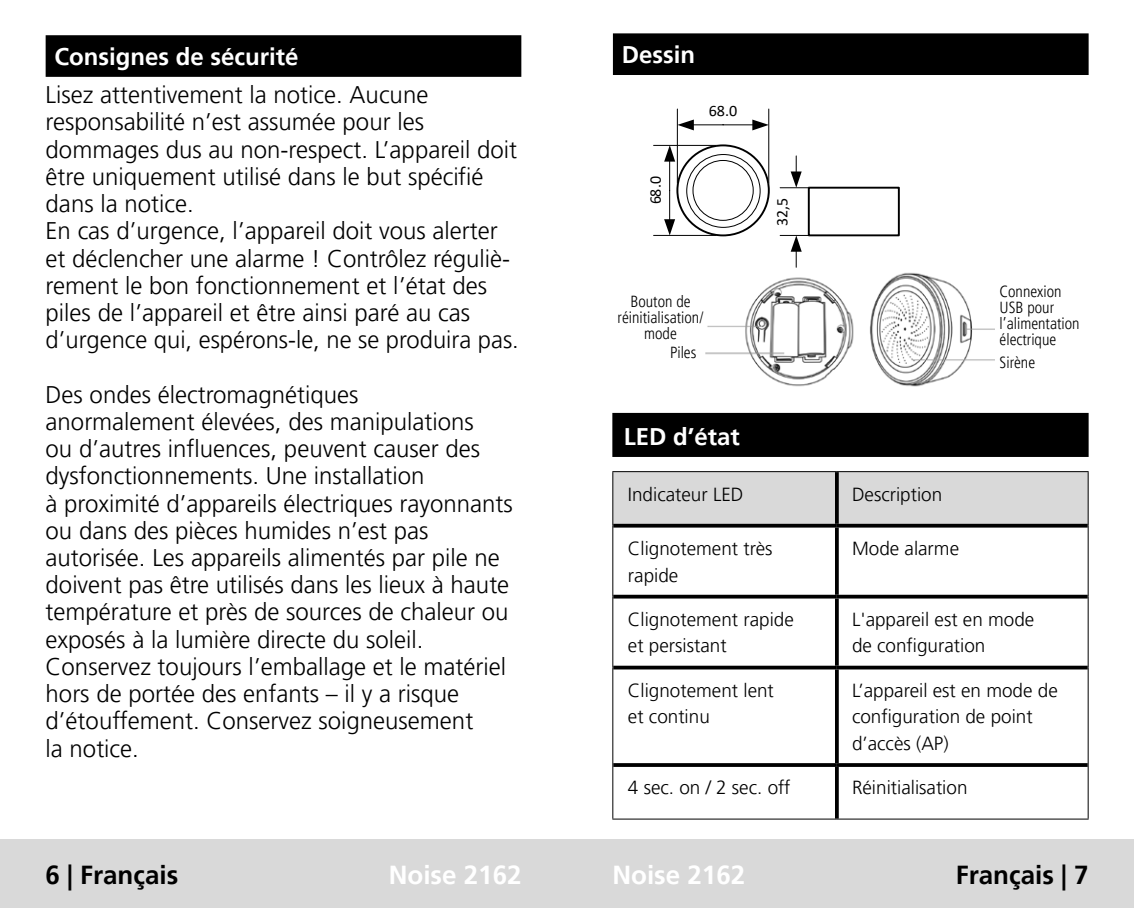
<style>
.page{position:relative;width:1134px;height:908px;background:#fff}
.page>*{position:absolute;margin:0;border:0;box-sizing:border-box;transform-origin:0 0}
.t1{font:700 26px "Frutiger LT Pro";color:#000}
.t2{font:700 26px "Frutiger LT Pro";color:#fff}
.t3{font:300 24px/27.2px "Frutiger LT Pro";color:#000}
.t4{font:700 24px "Frutiger LT Pro";color:#fff}
.t5{font:300 18.8px/26.4px "Frutiger LT Pro";color:#000}
.t6{font:300 condensed 16px/16px "Frutiger LT Pro";color:#000;text-align:center}
.t7{font:16px "Calibri";color:#000}
.t8{font:12.4px/14.8px "Calibri";color:#000;text-align:center}
</style>
<div class="page">
<div style="left:0;top:839px;width:567px;height:68px;background:#d9d9d9"></div>
<div style="left:567px;top:839px;width:567px;height:68px;background:#d9d9d9"></div>
<div style="left:46px;top:35px;width:475px;height:42px;background:#000"></div>
<div style="left:612px;top:412px;width:477px;height:44px;background:#000"></div>
<div style="left:613px;top:472px;width:474px;height:51px;background:#d9d9d9"></div>
<hr style="left:612px;top:470px;width:225px;height:2px;background:#000">
<hr style="left:612px;top:472px;width:1px;height:53px;background:#000">
<hr style="left:837px;top:470px;width:252px;height:2px;background:#000">
<hr style="left:1087px;top:472px;width:2px;height:53px;background:#000">
<hr style="left:612px;top:525px;width:1px;height:71px;background:#000">
<hr style="left:1087px;top:525px;width:2px;height:71px;background:#000">
<hr style="left:612px;top:596px;width:1px;height:71px;background:#000">
<hr style="left:1087px;top:596px;width:2px;height:71px;background:#000">
<hr style="left:612px;top:667px;width:1px;height:97px;background:#000">
<hr style="left:1087px;top:667px;width:2px;height:97px;background:#000">
<hr style="left:612px;top:764px;width:1px;height:54px;background:#000">
<hr style="left:1087px;top:764px;width:2px;height:54px;background:#000">
<hr style="left:612px;top:818px;width:225px;height:1px;background:#000">
<hr style="left:837px;top:818px;width:252px;height:1px;background:#000">
<svg style="left:835px;top:472px;width:4px;height:51px"></svg>
<svg style="left:613px;top:523px;width:224px;height:4px"></svg>
<svg style="left:837px;top:523px;width:251px;height:4px"></svg>
<svg style="left:835px;top:527px;width:4px;height:67px"></svg>
<svg style="left:613px;top:594px;width:224px;height:4px"></svg>
<svg style="left:837px;top:594px;width:251px;height:4px"></svg>
<svg style="left:835px;top:598px;width:4px;height:67px"></svg>
<svg style="left:613px;top:665px;width:224px;height:4px"></svg>
<svg style="left:837px;top:665px;width:251px;height:4px"></svg>
<svg style="left:835px;top:669px;width:4px;height:93px"></svg>
<svg style="left:613px;top:762px;width:224px;height:4px"></svg>
<svg style="left:837px;top:762px;width:251px;height:4px"></svg>
<svg style="left:835px;top:766px;width:4px;height:52px"></svg>
<div style="left:613px;top:33px;width:476px;height:42px;background:#000"></div>
<svg style="left:718px;top:235px;width:15px;height:2px"></svg>
<img style="left:870px;top:272px;width:125px;height:115px">
<img style="left:705px;top:267px;width:149px;height:120px">
<div style="left:808px;top:187px;width:92px;height:49px;border:2px solid #000"></div>
<svg style="left:677px;top:145px;width:92px;height:90px"></svg>
<div style="left:676px;top:144px;width:94px;height:92px;border:2px solid #000;border-radius:50%"></div>
<svg style="left:687px;top:154px;width:73px;height:73px"></svg>
<div style="left:686px;top:154px;width:74px;height:73px;border:1px solid #000;border-radius:50%"></div>
<div style="left:693px;top:160px;width:60px;height:60px;background:#fff;border-radius:50%"></div>
<div style="left:693px;top:160px;width:60px;height:60px;border:1px solid #000;border-radius:50%"></div>
<hr style="left:654px;top:235px;width:62px;height:1px;background:#000">
<hr style="left:654px;top:145px;width:62px;height:1px;background:#000">
<hr style="left:669px;top:190px;width:1px;height:30px;background:#000">
<hr style="left:669px;top:160px;width:1px;height:30px;background:#000">
<svg style="left:664px;top:219px;width:11px;height:16px"></svg>
<svg style="left:664px;top:145px;width:11px;height:16px"></svg>
<hr style="left:677px;top:109px;width:1px;height:74px;background:#000">
<hr style="left:768px;top:109px;width:1px;height:74px;background:#000">
<hr style="left:692px;top:124px;width:31px;height:1px;background:#000">
<hr style="left:723px;top:124px;width:31px;height:1px;background:#000">
<svg style="left:677px;top:119px;width:17px;height:11px"></svg>
<svg style="left:752px;top:119px;width:17px;height:11px"></svg>
<svg style="left:780px;top:235px;width:29px;height:32px"></svg>
<svg style="left:780px;top:156px;width:29px;height:32px"></svg>
<p class="t4" style="left:55px;top:43px;width:246px">Consignes de sécurité</p>
<p class="t3" style="left:46px;top:81px;width:475px">Lisez attentivement la notice. Aucune responsabilité n’est assumée pour les dommages dus au non-respect. L’appareil doit être uniquement utilisé dans le but spécifié dans la notice.<br>En cas d’urgence, l’appareil doit vous alerter et déclencher une alarme ! Contrôlez réguliè&shy;rement le bon fonctionnement et l’état des piles de l’appareil et être ainsi paré au cas d’urgence qui, espérons-le, ne se produira pas.</p>
<p class="t3" style="left:46px;top:381px;width:469px">Des ondes électromagnétiques anormalement élevées, des manipulations<br>ou d’autres influences, peuvent causer des dysfonctionnements. Une installation<br>à proximité d’appareils électriques rayonnants ou dans des pièces humides n’est pas autorisée. Les appareils alimentés par pile ne doivent pas être utilisés dans les lieux à haute température et près de sources de chaleur ou exposés à la lumière directe du soleil.<br>Conservez toujours l’emballage et le matériel hors de portée des enfants – il y a risque d’étouffement. Conservez soigneusement<br>la notice.</p>
<p class="t4" style="left:622px;top:41px;width:75px">Dessin</p>
<p class="t7" style="left:709px;top:100px;width:30px">68.0</p>
<p class="t7" style="left:644px;top:204px;width:30px;rotate:-90deg">68.0</p>
<p class="t7" style="left:771px;top:225px;width:30px;rotate:-90deg">32,5</p>
<p class="t6" style="left:999px;top:283px;width:82px;text-align:left">Connexion<br>USB pour l’alimentation électrique</p>
<p class="t6" style="left:999px;top:355px;width:37px">Sirène</p>
<p class="t6" style="left:617px;top:293px;width:87px">Bouton de réinitialisation/ mode</p>
<p class="t6" style="left:670px;top:344px;width:28px">Piles</p>
<p class="t8" style="left:624px;top:308px;width:68px">Modus/Reset<br>Button</p>
<p class="t8" style="left:1006px;top:302px;width:72px">USB Anschluss für Netzteil<br>Betrieb</p>
<p class="t4" style="left:624px;top:422px;width:118px">LED d’état</p>
<p class="t5" style="left:628px;top:481px;width:117px">Indicateur LED</p>
<p class="t5" style="left:852px;top:481px;width:92px">Description</p>
<p class="t5" style="left:628px;top:535px;width:146px">Clignotement très rapide</p>
<p class="t5" style="left:852px;top:535px;width:109px">Mode alarme</p>
<p class="t5" style="left:628px;top:606px;width:167px">Clignotement rapide et persistant</p>
<p class="t5" style="left:852px;top:606px;width:184px">L'appareil est en mode de configuration</p>
<p class="t5" style="left:628px;top:677px;width:147px">Clignotement lent et continu</p>
<p class="t5" style="left:852px;top:677px;width:207px">L’appareil est en mode de configuration de point d’accès (AP)</p>
<p class="t5" style="left:628px;top:774px;width:164px">4 sec. on / 2 sec. off</p>
<p class="t5" style="left:852px;top:774px;width:117px">Réinitialisation</p>
<p class="t1" style="left:45px;top:859px;width:134px">6 | Français</p>
<p class="t2" style="left:389px;top:859px;width:134px">Noise 2162</p>
<p class="t2" style="left:612px;top:859px;width:134px">Noise 2162</p>
<p class="t1" style="left:956px;top:859px;width:134px">Français | 7</p>
</div>
